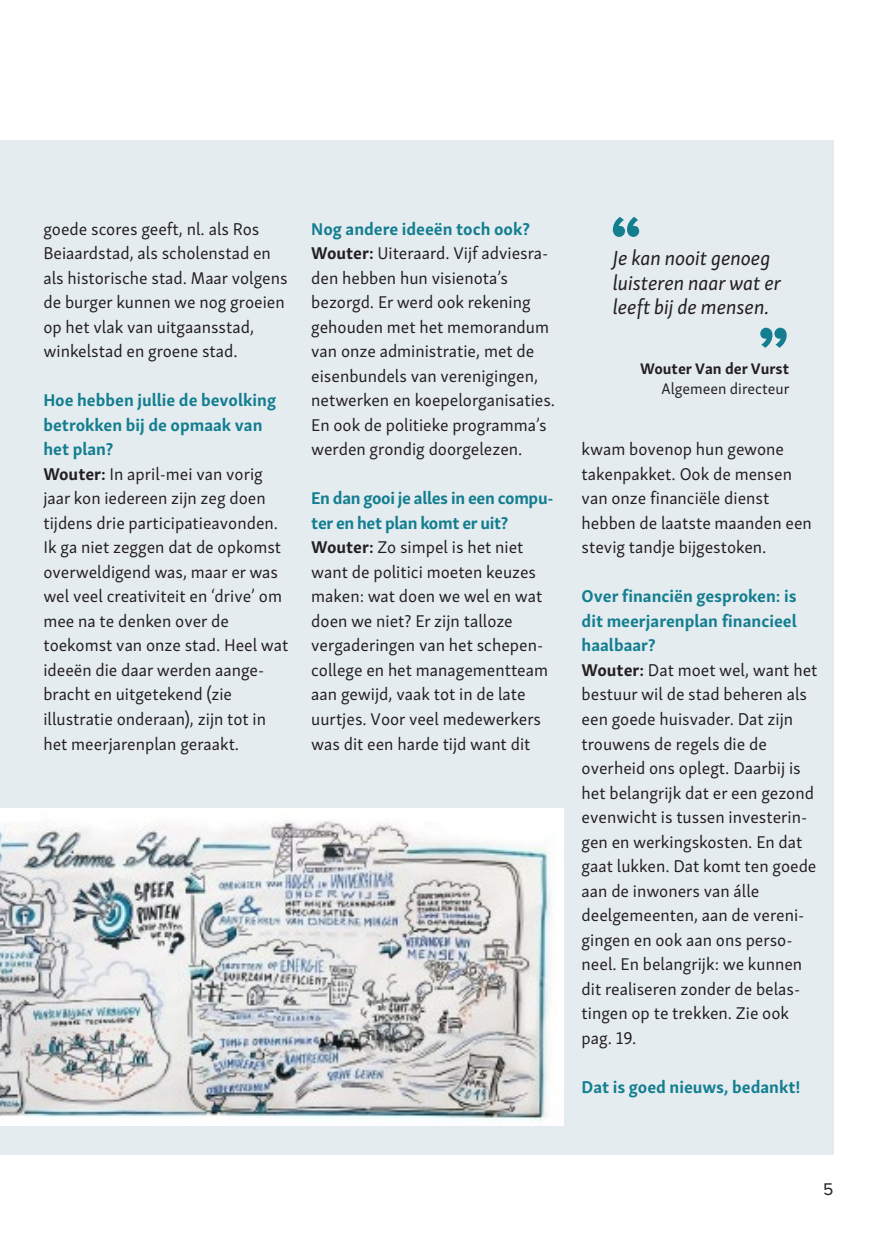
<style>
.page{position:relative;width:883px;height:1241px;background:#fff}
.page>*{position:absolute;margin:0;border:0;box-sizing:border-box;transform-origin:0 0}
.t1{font:italic 21px/24.5px "Skolar Sans Latn";letter-spacing:-.005em;color:#231f20}
.t2{font:17.5px/24.5px "Skolar Sans Latn";color:#231f20}
.t3{font:700 17.5px "Skolar Sans Latn";color:#137e90}
.t4{font:17.5px "Proxima Nova";color:#231f20}
.t5{font:700 15.75px "Skolar Sans Latn";color:#231f20}
.t6{font:15.75px "Skolar Sans Latn";color:#231f20}
.s1{font-weight:700;color:#137e90}
.s2{font-weight:700}
</style>
<div class="page">
<div style="left:0;top:141px;width:833px;height:1013px;background:#e5ecf0"></div>
<img style="left:0;top:808px;width:563px;height:317px">
<svg style="left:613px;top:217px;width:26px;height:20px"></svg>
<svg style="left:760px;top:327px;width:27px;height:21px"></svg>
<p class="t2" style="left:43px;top:215px;width:246px">goede scores geeft, nl. als Ros<br>Beiaardstad, als scholenstad en als historische stad. Maar volgens de burger kunnen we nog groeien op het vlak van uitgaansstad, winkelstad en groene stad.</p>
<p class="t2" style="left:43px;top:386px;width:246px"><span class="s1">Hoe hebben jullie de bevolking betrokken bij de opmaak van het plan?<br></span><span class="s2">Wouter:</span> In april-mei van vorig jaar kon iedereen zijn zeg doen tijdens drie participatieavonden.<br>Ik ga niet zeggen dat de opkomst overweldigend was, maar er was wel veel creativiteit en ‘drive’ om mee na te denken over de toekomst van onze stad. Heel wat ideeën die daar werden aange&shy;bracht en uitgetekend (zie illustratie onderaan), zijn tot in het meerjarenplan geraakt.</p>
<p class="t2" style="left:311px;top:215px;width:245px"><span class="s1">Nog andere ideeën toch ook?<br></span><span class="s2">Wouter:</span> Uiteraard. Vijf adviesra&shy;den hebben hun visienota’s bezorgd. Er werd ook rekening gehouden met het memorandum van onze administratie, met de eisenbundels van verenigingen, netwerken en koepelorganisaties.<br>En ook de politieke programma’s werden grondig doorgelezen.</p>
<p class="t2" style="left:311px;top:484px;width:244px"><span class="s1">En dan gooi je alles in een compu&shy;ter en het plan komt er uit?<br></span><span class="s2">Wouter:</span> Zo simpel is het niet want de politici moeten keuzes maken: wat doen we wel en wat doen we niet? Er zijn talloze vergaderingen van het schepen&shy;college en het managementteam aan gewijd, vaak tot in de late uurtjes. Voor veel medewerkers was dit een harde tijd want dit</p>
<p class="t1" style="left:613px;top:244px;width:170px">Je kan nooit genoeg luisteren naar wat er leeft bij de mensen.</p>
<p class="t5" style="left:640px;top:356px;width:150px">Wouter Van der Vurst</p>
<p class="t6" style="left:662px;top:376px;width:129px">Algemeen directeur</p>
<p class="t2" style="left:582px;top:435px;width:232px">kwam bovenop hun gewone takenpakket. Ook de mensen van onze financiële dienst hebben de laatste maanden een stevig tandje bijgestoken.</p>
<p class="t2" style="left:582px;top:582px;width:237px"><span class="s1">Over financiën gesproken: is dit meerjarenplan financieel haalbaar?<br></span><span class="s2">Wouter:</span> Dat moet wel, want het bestuur wil de stad beheren als een goede huisvader. Dat zijn trouwens de regels die de overheid ons oplegt. Daarbij is het belangrijk dat er een gezond evenwicht is tussen investerin&shy;gen en werkingskosten. En dat gaat lukken. Dat komt ten goede aan de inwoners van álle deelgemeenten, aan de vereni&shy;gingen en ook aan ons perso&shy;neel. En belangrijk: we kunnen dit realiseren zonder de belas&shy;tingen op te trekken. Zie ook pag. 19.</p>
<p class="t3" style="left:582px;top:1072px;width:220px">Dat is goed nieuws, bedankt!</p>
<p class="t4" style="left:823px;top:1176px;width:12px">5</p>
</div>
